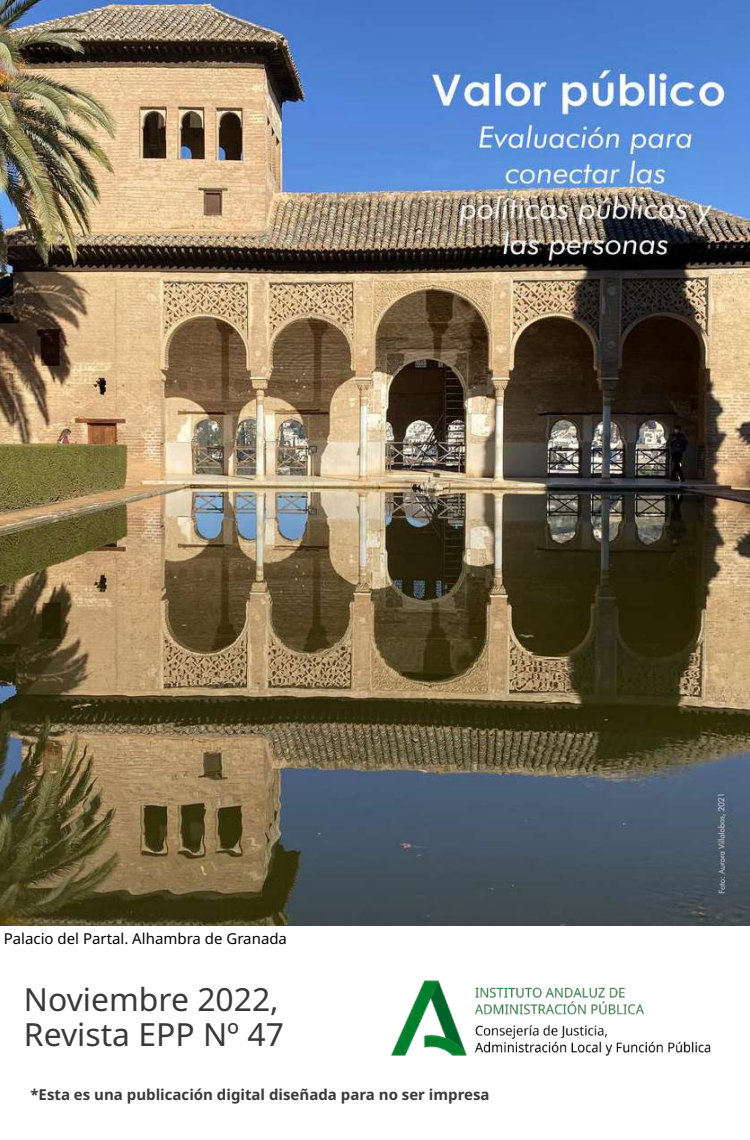
<style>
.page{position:relative;width:750px;height:1140px;background:#fff}
.page>*{position:absolute;margin:0;border:0;box-sizing:border-box;transform-origin:0 0}
.t1{font:31.88px/35.6px "Noto Sans";color:#393939}
.t2{font:700 15px "Noto Sans";color:#393939}
.t3{font:15px "Noto Sans";color:#000}
</style>
<div class="page">
<img style="left:391px;top:980px;width:320px;height:76px">
<img style="left:0;top:0;width:750px;height:925px">
<p class="t3" style="left:4px;top:928px;width:285px">Palacio del Partal. Alhambra de Granada</p>
<h1 class="t1" style="left:24px;top:980px;width:262px">Noviembre 2022,<br>Revista EPP Nº 47</h1>
<p class="t2" style="left:30px;top:1084px;width:461px">*Esta es una publicación digital diseñada para no ser impresa</p>
</div>
